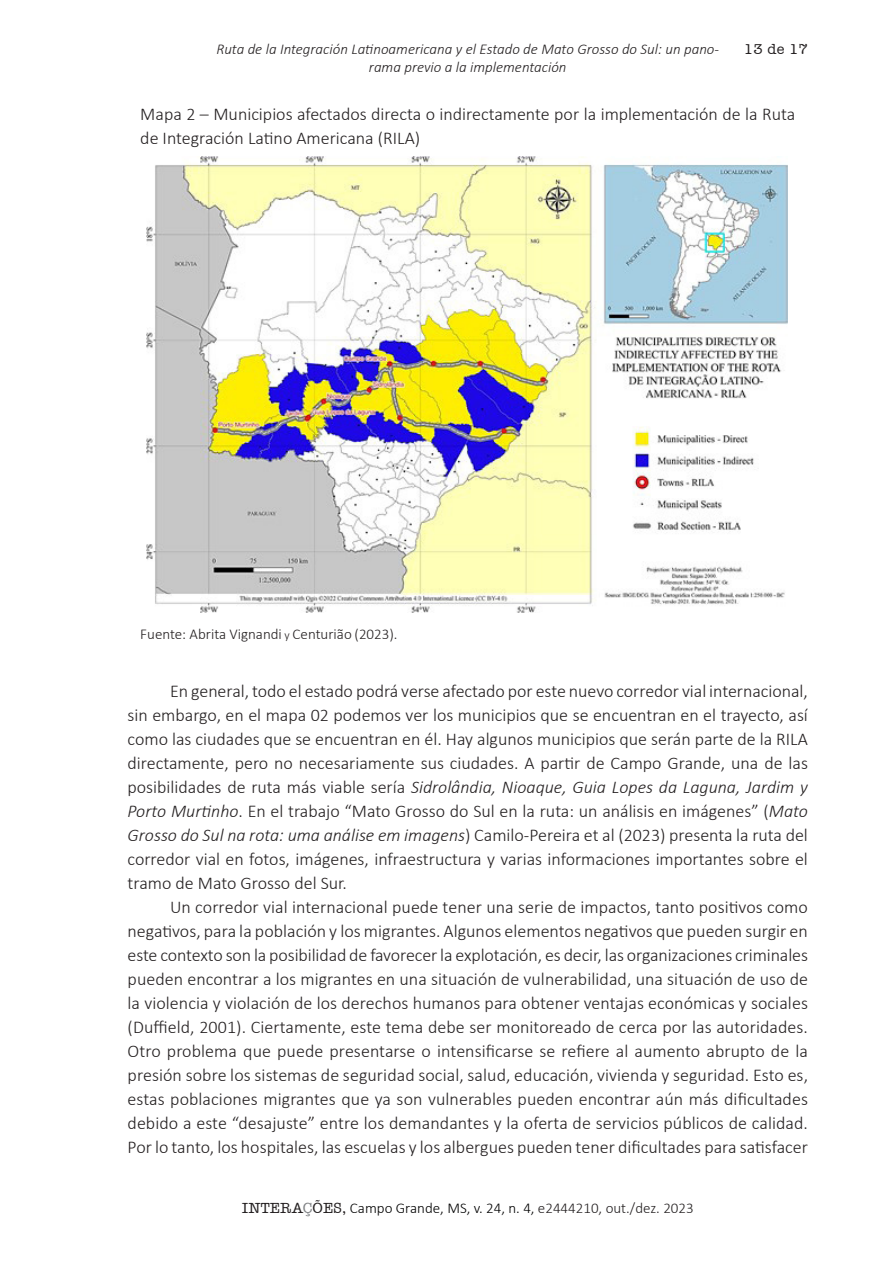
<style>
.page{position:relative;width:893px;height:1263px;background:#fff}
.page>*{position:absolute;margin:0;border:0;box-sizing:border-box;transform-origin:0 0}
.Corpo_do_texto{font:300 18px/24px "Calibri";color:#231f20;text-align:justify}
.Tabela_figura{font:300 18px/24px "Calibri";color:#231f20}
.t1{font:italic 300 15px "Calibri";color:#231f20}
.t2{font:300 15px "Calibri";color:#000}
.Legenda{font:300 15px "Calibri";color:#231f20}
.t3{font:500 15px "Amer Typewriter IT Cby BT";color:#231f20}
.s1{font-size:12px}
.s2{font-style:italic}
.s3{font-family:"Amer Typewriter IT Cby BT";font-weight:500;color:#231f20}
.s4{font-family:"Amer Typewriter IT Cby BT";font-weight:500;color:#808285}
.s5{color:#231f20}
</style>
<div class="page">
<img style="left:147px;top:156px;width:641px;height:457px">
<p class="t1" style="left:216px;top:40px;width:504px">Ruta de la Integración Latinoamericana y el Estado de Mato Grosso do Sul: un pano-</p>
<p class="t3" style="left:798px;top:40px;width:11px">3</p>
<p class="t1" style="left:369px;top:58px;width:199px">rama previo a la implementación</p>
<p class="t3" style="left:744px;top:40px;width:66px">13 de 17</p>
<p class="Tabela_figura" style="left:140px;top:102px;width:656px">Mapa 2 – Municipios afectados directa o indirectamente por la implementación de la Ruta de Integración Latino Americana (RILA)</p>
<p class="Legenda" style="left:140px;top:625px;width:259px">Fuente: Abrita Vignandi <span class="s1">y</span> Centurião (2023).</p>
<p class="Corpo_do_texto" style="left:128px;top:679px;width:682px;text-indent:43px">En general, todo el estado podrá verse afectado por este nuevo corredor vial internacional, sin embargo, en el mapa 02 podemos ver los municipios que se encuentran en el trayecto, así como las ciudades que se encuentran en él. Hay algunos municipios que serán parte de la RILA directamente, pero no necesariamente sus ciudades. A partir de Campo Grande, una de las posibilidades de ruta más viable sería <span class="s2">Sidrolândia, Nioaque, Guia Lopes da Laguna, Jardim y Porto Murtinho</span>. En el trabajo “Mato Grosso do Sul en la ruta: un análisis en imágenes” (<span class="s2">Mato Grosso do Sul na rota: uma análise em imagens</span>) Camilo-Pereira et al (2023) presenta la ruta del corredor vial en fotos, imágenes, infraestructura y varias informaciones importantes sobre el tramo de Mato Grosso del Sur.</p>
<p class="Corpo_do_texto" style="left:128px;top:895px;width:682px;text-indent:43px">Un corredor vial internacional puede tener una serie de impactos, tanto positivos como negativos, para la población y los migrantes. Algunos elementos negativos que pueden surgir en este contexto son la posibilidad de favorecer la explotación, es decir, las organizaciones criminales pueden encontrar a los migrantes en una situación de vulnerabilidad, una situación de uso de la violencia y violación de los derechos humanos para obtener ventajas económicas y sociales (Duffield, 2001). Ciertamente, este tema debe ser monitoreado de cerca por las autoridades.<br>Otro problema que puede presentarse o intensificarse se refiere al aumento abrupto de la presión sobre los sistemas de seguridad social, salud, educación, vivienda y seguridad. Esto es, estas poblaciones migrantes que ya son vulnerables pueden encontrar aún más dificultades debido a este “desajuste” entre los demandantes y la oferta de servicios públicos de calidad.<br>Por lo tanto, los hospitales, las escuelas y los albergues pueden tener dificultades para satisfacer</p>
<p class="t2" style="left:242px;top:1198px;width:453px"><span class="s3">INTERA</span><span class="s4">Ç</span><span class="s3">ÕES,</span> Campo Grande, MS, v. 24, n. 4, <span class="s5">e2444210, out./dez. 2023</span></p>
</div>
